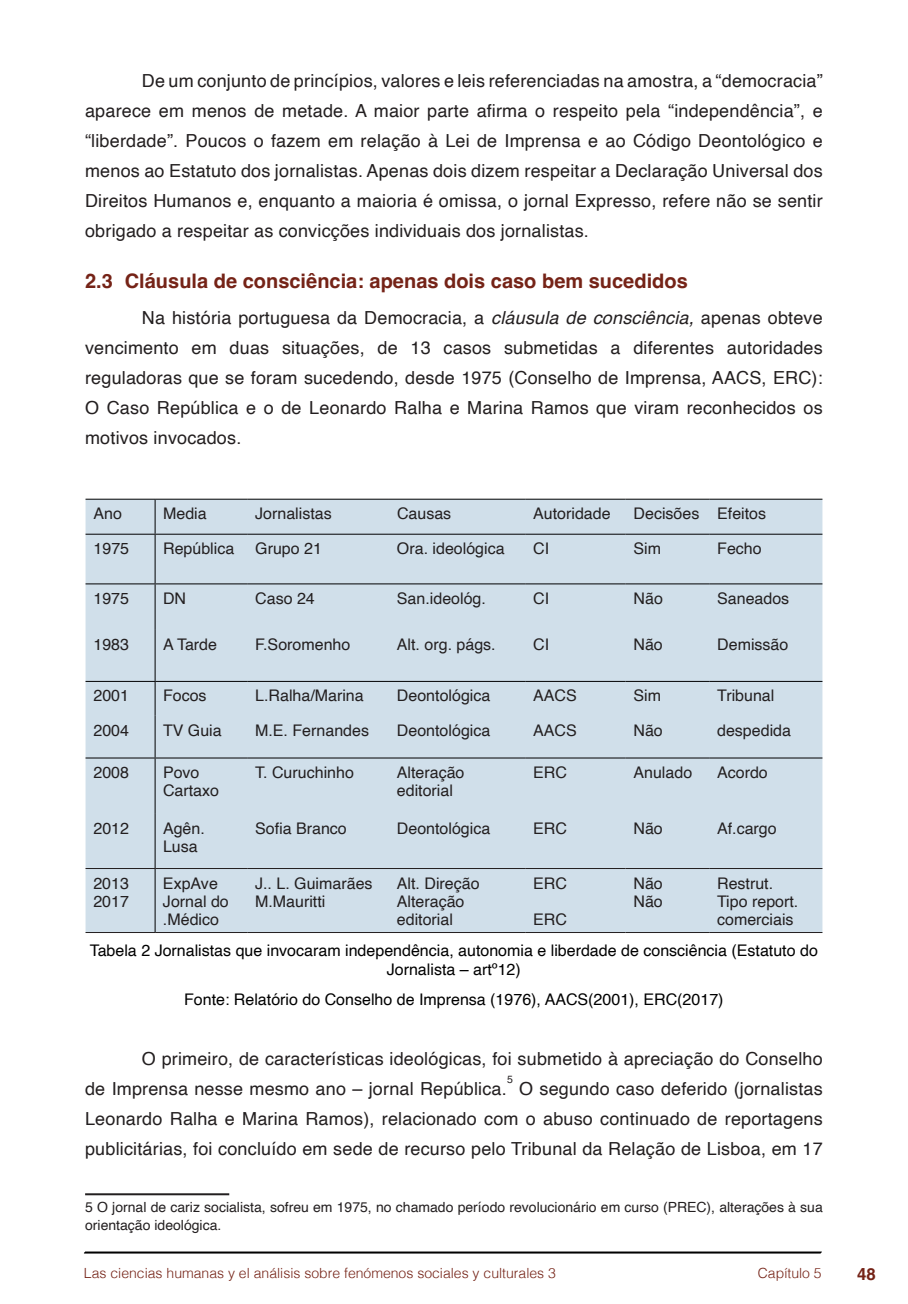
<style>
.page{position:relative;width:908px;height:1304px;background:#fff}
.page>*{position:absolute;margin:0;border:0;box-sizing:border-box;transform-origin:0 0}
.t1{font:700 20px "Helvetica";color:#752317}
.t2{font:18px/30px "Helvetica";letter-spacing:.01em;color:#231f20;text-align:justify}
.t3{font:700 16.8px "Helvetica";color:#752317}
.t4{font:16px/18px "Helvetica";color:#231f20}
.t5{font:16px/19.2px "Helvetica";color:#000;text-align:center}
.t6{font:14px/18px "Helvetica";color:#231f20}
.t7{font:300 14px "Helvetica";color:#752317}
.t8{font:10.4px "Helvetica";color:#231f20}
.s1{font-style:italic}
</style>
<div class="page">
<svg style="left:84px;top:1251px;width:737px;height:3px;background:#515151"></svg>
<div style="left:85px;top:500px;width:737px;height:432px;background:#d0dfea"></div>
<hr style="left:155px;top:499px;width:92px;height:1px;background:#000001">
<hr style="left:247px;top:499px;width:142px;height:1px;background:#000001">
<hr style="left:389px;top:499px;width:136px;height:1px;background:#000001">
<hr style="left:525px;top:499px;width:100px;height:1px;background:#000001">
<hr style="left:625px;top:499px;width:84px;height:1px;background:#000001">
<hr style="left:709px;top:499px;width:113px;height:1px;background:#000001">
<hr style="left:85px;top:499px;width:70px;height:1px;background:#000001">
<hr style="left:154px;top:500px;width:1px;height:34px;background:#000001">
<hr style="left:154px;top:535px;width:1px;height:48px;background:#000001">
<hr style="left:154px;top:584px;width:1px;height:46px;background:#000001">
<hr style="left:154px;top:630px;width:1px;height:51px;background:#000001">
<hr style="left:154px;top:682px;width:1px;height:33px;background:#000001">
<hr style="left:154px;top:715px;width:1px;height:42px;background:#000001">
<hr style="left:154px;top:758px;width:1px;height:56px;background:#000001">
<hr style="left:154px;top:814px;width:1px;height:54px;background:#000001">
<hr style="left:154px;top:869px;width:1px;height:63px;background:#000001">
<hr style="left:85px;top:534px;width:70px;height:1px;background:#000001">
<hr style="left:155px;top:534px;width:92px;height:1px;background:#000001">
<hr style="left:247px;top:534px;width:142px;height:1px;background:#000001">
<hr style="left:389px;top:534px;width:136px;height:1px;background:#000001">
<hr style="left:525px;top:534px;width:100px;height:1px;background:#000001">
<hr style="left:625px;top:534px;width:84px;height:1px;background:#000001">
<hr style="left:709px;top:534px;width:113px;height:1px;background:#000001">
<hr style="left:85px;top:583px;width:70px;height:1px;background:#000001">
<hr style="left:155px;top:583px;width:92px;height:1px;background:#000001">
<hr style="left:247px;top:583px;width:142px;height:1px;background:#000001">
<hr style="left:389px;top:583px;width:136px;height:1px;background:#000001">
<hr style="left:525px;top:583px;width:100px;height:1px;background:#000001">
<hr style="left:625px;top:583px;width:84px;height:1px;background:#000001">
<hr style="left:709px;top:583px;width:113px;height:1px;background:#000001">
<hr style="left:85px;top:681px;width:70px;height:1px;background:#000001">
<hr style="left:155px;top:681px;width:92px;height:1px;background:#000001">
<hr style="left:247px;top:681px;width:142px;height:1px;background:#000001">
<hr style="left:389px;top:681px;width:136px;height:1px;background:#000001">
<hr style="left:525px;top:681px;width:100px;height:1px;background:#000001">
<hr style="left:625px;top:681px;width:84px;height:1px;background:#000001">
<hr style="left:709px;top:681px;width:113px;height:1px;background:#000001">
<hr style="left:85px;top:757px;width:70px;height:1px;background:#000001">
<hr style="left:155px;top:757px;width:92px;height:1px;background:#000001">
<hr style="left:247px;top:757px;width:142px;height:1px;background:#000001">
<hr style="left:389px;top:757px;width:136px;height:1px;background:#000001">
<hr style="left:525px;top:757px;width:100px;height:1px;background:#000001">
<hr style="left:625px;top:757px;width:84px;height:1px;background:#000001">
<hr style="left:709px;top:757px;width:113px;height:1px;background:#000001">
<hr style="left:85px;top:868px;width:70px;height:1px;background:#231f20">
<hr style="left:155px;top:868px;width:92px;height:1px;background:#231f20">
<hr style="left:247px;top:868px;width:142px;height:1px;background:#231f20">
<hr style="left:389px;top:868px;width:136px;height:1px;background:#231f20">
<hr style="left:525px;top:868px;width:100px;height:1px;background:#231f20">
<hr style="left:625px;top:868px;width:84px;height:1px;background:#231f20">
<hr style="left:709px;top:868px;width:113px;height:1px;background:#231f20">
<hr style="left:85px;top:932px;width:70px;height:1px;background:#231f20">
<hr style="left:155px;top:932px;width:92px;height:1px;background:#231f20">
<hr style="left:247px;top:932px;width:142px;height:1px;background:#231f20">
<hr style="left:389px;top:932px;width:136px;height:1px;background:#231f20">
<hr style="left:525px;top:932px;width:100px;height:1px;background:#231f20">
<hr style="left:625px;top:932px;width:84px;height:1px;background:#231f20">
<hr style="left:709px;top:932px;width:113px;height:1px;background:#231f20">
<hr style="left:85px;top:1193px;width:144px;height:2px;background:#231f20">
<p class="t2" style="left:85px;top:66px;width:738px;text-indent:57px">De um conjunto de princípios, valores e leis referenciadas na amostra, a “democracia” aparece em menos de metade. A maior parte afirma o respeito pela “independência”, e “liberdade”. Poucos o fazem em relação à Lei de Imprensa e ao Código Deontológico e menos ao Estatuto dos jornalistas. Apenas dois dizem respeitar a Declaração Universal dos Direitos Humanos e, enquanto a maioria é omissa, o jornal Expresso, refere não se sentir obrigado a respeitar as convicções individuais dos jornalistas.</p>
<p class="t1" style="left:85px;top:269px;width:604px">2.3 Cláusula de consciência: apenas dois caso bem sucedidos</p>
<p class="t2" style="left:85px;top:303px;width:738px;text-indent:57px">Na história portuguesa da Democracia, a <span class="s1">cláusula de consciência,</span> apenas obteve vencimento em duas situações, de 13 casos submetidas a diferentes autoridades reguladoras que se foram sucedendo, desde 1975 (Conselho de Imprensa, AACS, ERC):<br>O Caso República e o de Leonardo Ralha e Marina Ramos que viram reconhecidos os motivos invocados.</p>
<p class="t4" style="left:93px;top:505px;width:30px">Ano</p>
<p class="t4" style="left:163px;top:505px;width:45px">Media</p>
<p class="t4" style="left:255px;top:505px;width:78px">Jornalistas</p>
<p class="t4" style="left:397px;top:505px;width:56px">Causas</p>
<p class="t4" style="left:533px;top:505px;width:79px">Autoridade</p>
<p class="t4" style="left:633px;top:505px;width:134px">Decisões Efeitos</p>
<p class="t4" style="left:93px;top:540px;width:37px">1975</p>
<p class="t4" style="left:163px;top:540px;width:73px">República</p>
<p class="t4" style="left:255px;top:540px;width:68px">Grupo 21</p>
<p class="t4" style="left:397px;top:540px;width:109px">Ora. ideológica</p>
<p class="t4" style="left:533px;top:540px;width:17px">CI</p>
<p class="t4" style="left:633px;top:540px;width:29px">Sim</p>
<p class="t4" style="left:717px;top:540px;width:46px">Fecho</p>
<p class="t4" style="left:93px;top:590px;width:37px">1975</p>
<p class="t4" style="left:163px;top:590px;width:25px">DN</p>
<p class="t4" style="left:255px;top:590px;width:61px">Caso 24</p>
<p class="t4" style="left:397px;top:590px;width:90px">San.ideológ.</p>
<p class="t4" style="left:533px;top:590px;width:17px">CI</p>
<p class="t4" style="left:633px;top:590px;width:31px">Não</p>
<p class="t4" style="left:716px;top:590px;width:74px">Saneados</p>
<p class="t4" style="left:93px;top:636px;width:37px">1983</p>
<p class="t4" style="left:163px;top:636px;width:55px">A Tarde</p>
<p class="t4" style="left:255px;top:636px;width:97px">F.Soromenho</p>
<p class="t4" style="left:397px;top:636px;width:100px">Alt. org. págs.</p>
<p class="t4" style="left:533px;top:636px;width:17px">CI</p>
<p class="t4" style="left:633px;top:636px;width:31px">Não</p>
<p class="t4" style="left:716px;top:636px;width:73px">Demissão</p>
<p class="t4" style="left:93px;top:687px;width:37px">2001</p>
<p class="t4" style="left:163px;top:687px;width:45px">Focos</p>
<p class="t4" style="left:255px;top:687px;width:110px">L.Ralha/Marina</p>
<p class="t4" style="left:397px;top:687px;width:95px">Deontológica</p>
<p class="t4" style="left:533px;top:687px;width:45px">AACS</p>
<p class="t4" style="left:633px;top:687px;width:29px">Sim</p>
<p class="t4" style="left:716px;top:687px;width:59px">Tribunal</p>
<p class="t4" style="left:93px;top:721px;width:37px">2004</p>
<p class="t4" style="left:163px;top:721px;width:60px">TV Guia</p>
<p class="t4" style="left:255px;top:721px;width:115px">M.E. Fernandes</p>
<p class="t4" style="left:397px;top:721px;width:95px">Deontológica</p>
<p class="t4" style="left:533px;top:721px;width:45px">AACS</p>
<p class="t4" style="left:633px;top:721px;width:31px">Não</p>
<p class="t4" style="left:716px;top:721px;width:75px">despedida</p>
<p class="t4" style="left:93px;top:764px;width:37px">2008</p>
<p class="t4" style="left:163px;top:764px;width:58px">Povo<br>Cartaxo</p>
<p class="t4" style="left:255px;top:764px;width:100px">T. Curuchinho</p>
<p class="t4" style="left:397px;top:764px;width:69px">Alteração editorial</p>
<p class="t4" style="left:533px;top:764px;width:35px">ERC</p>
<p class="t4" style="left:633px;top:764px;width:60px">Anulado</p>
<p class="t4" style="left:716px;top:764px;width:52px">Acordo</p>
<p class="t4" style="left:93px;top:820px;width:37px">2012</p>
<p class="t4" style="left:163px;top:820px;width:43px">Agên.<br>Lusa</p>
<p class="t4" style="left:255px;top:820px;width:93px">Sofia Branco</p>
<p class="t4" style="left:396px;top:820px;width:95px">Deontológica</p>
<p class="t4" style="left:533px;top:820px;width:35px">ERC</p>
<p class="t4" style="left:633px;top:820px;width:31px">Não</p>
<p class="t4" style="left:716px;top:820px;width:61px">Af.cargo</p>
<p class="t4" style="left:93px;top:874px;width:37px">2013<br>2017</p>
<p class="t4" style="left:163px;top:874px;width:67px">ExpAve<br>Jornal do .Médico</p>
<p class="t4" style="left:255px;top:874px;width:119px">J.. L. Guimarães<br>M.Mauritti</p>
<p class="t4" style="left:396px;top:874px;width:84px">Alt. Direção<br>Alteração editorial</p>
<p class="t4" style="left:533px;top:874px;width:35px">ERC</p>
<p class="t4" style="left:633px;top:874px;width:31px">Não<br>Não</p>
<p class="t4" style="left:716px;top:874px;width:83px">Restrut.<br>Tipo report. comerciais</p>
<p class="t5" style="left:90px;top:941px;width:729px">Tabela 2 Jornalistas que invocaram independência, autonomia e liberdade de consciência (Estatuto do<br>Jornalista – artº12)</p>
<p class="t5" style="left:184px;top:991px;width:540px">Fonte: Relatório do Conselho de Imprensa (1976), AACS(2001), ERC(2017)</p>
<p class="t4" style="left:533px;top:910px;width:35px">ERC</p>
<p class="t2" style="left:85px;top:1044px;width:738px;text-indent:57px">O primeiro, de características ideológicas, foi submetido à apreciação do Conselho de Imprensa nesse mesmo ano – jornal República.</p>
<p class="t8" style="left:507px;top:1072px;width:7px">5</p>
<p class="t2" style="left:85px;top:1074px;width:738px;text-indent:434px">O segundo caso deferido (jornalistas Leonardo Ralha e Marina Ramos), relacionado com o abuso continuado de reportagens publicitárias, foi concluído em sede de recurso pelo Tribunal da Relação de Lisboa, em 17</p>
<p class="t6" style="left:85px;top:1199px;width:738px">5 O jornal de cariz socialista, sofreu em 1975, no chamado período revolucionário em curso (PREC), alterações à sua orientação ideológica.</p>
<p class="t7" style="left:84px;top:1261px;width:473px">Las ciencias humanas y el análisis sobre fenómenos sociales y culturales 3</p>
<p class="t7" style="left:757px;top:1261px;width:65px">Capítulo 5</p>
<p class="t3" style="left:856px;top:1264px;width:20px">48</p>
</div>
